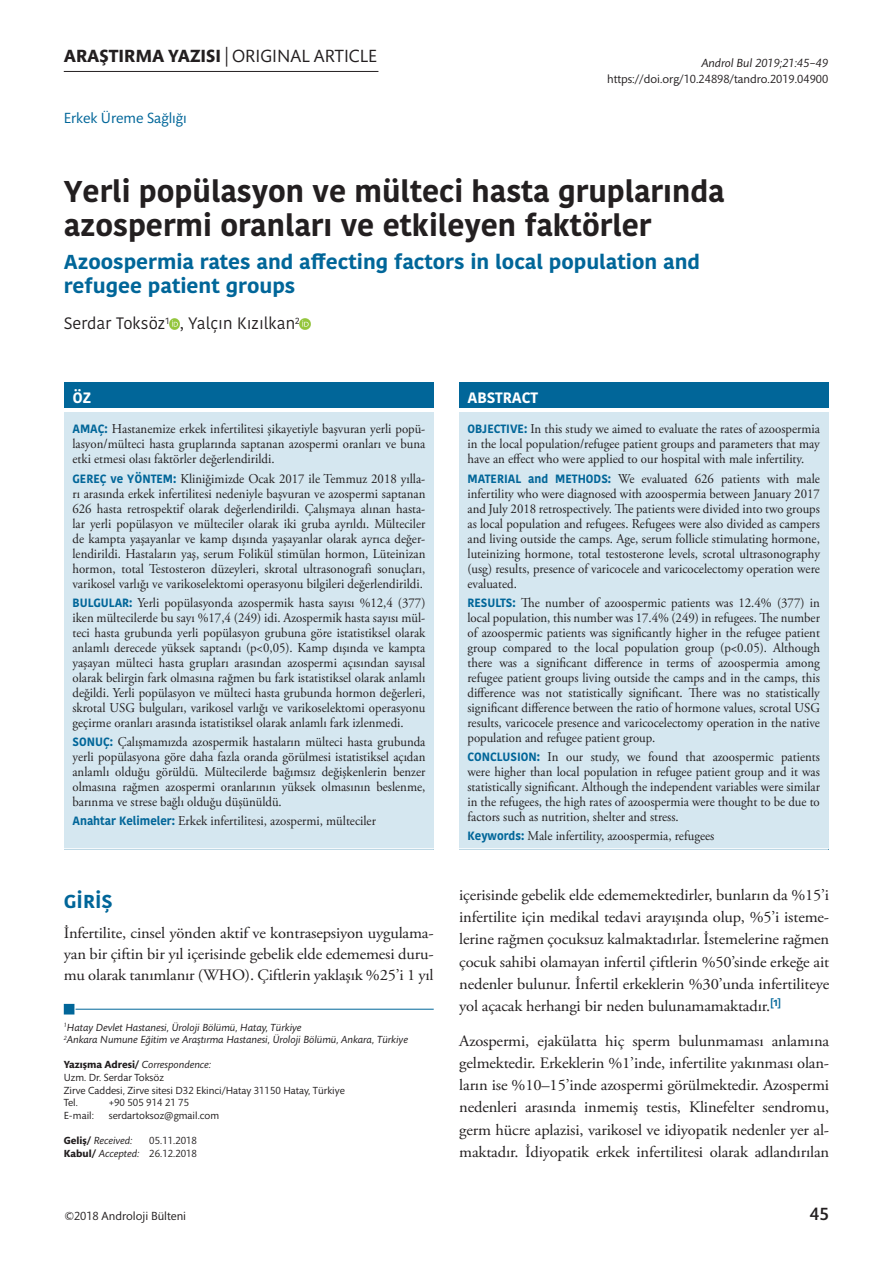
<style>
.page{position:relative;width:893px;height:1263px;background:#fff}
.page>*{position:absolute;margin:0;border:0;box-sizing:border-box;transform-origin:0 0}
.t1{font:700 30px/34.5px "Kohinoor Devanagari";color:#231f20}
.t2{font:700 20.1px/24px "Kohinoor Devanagari";color:#016699;scale:1.04 1}
.t3{font:700 18.75px "Kohinoor Devanagari";color:#016699;scale:1.04 1}
.t4{font:18px "Mundo Sans Std";color:#231f20}
.t5{font:500 18px "Mundo Sans Std";color:#231f20}
.t6{font:16.5px "Kohinoor Devanagari";color:#231f20}
.t7{font:15.9px/22.2px "Adobe Garamond Pro";letter-spacing:-.01em;color:#231f20;text-align:justify;scale:1.04 1}
.t8{font:15px "Mundo Sans Std";color:#016699}
.t9{font:700 15px "Kohinoor Devanagari";color:#fff}
.t10{font:13.5px/15px "Adobe Garamond Pro";color:#231f20;text-align:justify;scale:.95 1}
.t11{font:12px "Mundo Sans Std";color:#231f20}
.t12{font:italic 12px "Mundo Sans Std";color:#231f20}
.t13{font:10.5px/12.6px "Mundo Sans Std";color:#231f20}
.t14{font:italic 10.5px/12.6px "Mundo Sans Std";color:#231f20}
.s1{font-weight:700}
.s2{font-family:"Kohinoor Devanagari";font-weight:700;font-size:12px;color:#016699}
.s3{font-style:italic}
.s4{font-weight:700;font-style:normal}
</style>
<div class="page">
<svg style="left:169px;top:319px;width:11px;height:10px"></svg>
<svg style="left:300px;top:319px;width:10px;height:10px"></svg>
<div style="left:459px;top:383px;width:369px;height:25px;background:#016699"></div>
<div style="left:459px;top:412px;width:369px;height:437px;background:#d5e7f0"></div>
<hr style="left:459px;top:848px;width:369px;height:2px;background:#fff">
<div style="left:64px;top:383px;width:370px;height:25px;background:#016699"></div>
<div style="left:64px;top:412px;width:370px;height:437px;background:#d5e7f0"></div>
<hr style="left:64px;top:848px;width:370px;height:2px;background:#fff">
<hr style="left:64px;top:71px;width:314px;height:1px;background:#231f20">
<div style="left:64px;top:1004px;width:10px;height:10px;background:#016699"></div>
<hr style="left:76px;top:1009px;width:358px;height:1px;background:#016699">
<h3 class="t4" style="left:64px;top:46px;width:315px"><span class="s1">ARAŞTIRMA YAZISI</span> | ORIGINAL ARTICLE</h3>
<p class="t8" style="left:64px;top:110px;width:125px">Erkek Üreme Sağlığı</p>
<p class="t12" style="left:701px;top:56px;width:128px">Androl Bul 2019;21:45−49</p>
<p class="t11" style="left:607px;top:73px;width:223px">https://doi.org/10.24898/tandro.2019.04900</p>
<h1 class="t1" style="left:64px;top:173px;width:662px">Yerli popülasyon ve mülteci hasta gruplarında azospermi oranları ve etkileyen faktörler</h1>
<h2 class="t2" style="left:64px;top:249px;width:613px">Azoospermia rates and affecting factors in local population and refugee patient groups</h2>
<p class="t6" style="left:64px;top:314px;width:238px">Serdar Toksöz<sup>1</sup> , Yalçın Kızılkan<sup>2</sup></p>
<p class="t9" style="left:72px;top:384px;width:20px">ÖZ</p>
<p class="t10" style="left:72px;top:422px;width:373px"><span class="s2">AMAÇ:</span> Hastanemize erkek infertilitesi şikayetiyle başvuran yerli popü&shy;lasyon/mülteci hasta gruplarında saptanan azospermi oranları ve buna etki etmesi olası faktörler değerlendirildi.</p>
<p class="t10" style="left:72px;top:471px;width:373px"><span class="s2">GEREÇ ve YÖNTEM:</span> Kliniğimizde Ocak 2017 ile Temmuz 2018 yılla&shy;rı arasında erkek infertilitesi nedeniyle başvuran ve azospermi saptanan 626 hasta retrospektif olarak değerlendirildi. Çalışmaya alınan hasta&shy;lar yerli popülasyon ve mülteciler olarak iki gruba ayrıldı. Mülteciler de kampta yaşayanlar ve kamp dışında yaşayanlar olarak ayrıca değer&shy;lendirildi. Hastaların yaş, serum Folikül stimülan hormon, Lüteinizan hormon, total Testosteron düzeyleri, skrotal ultrasonografi sonuçları, varikosel varlığı ve varikoselektomi operasyonu bilgileri değerlendirildi.</p>
<p class="t10" style="left:72px;top:596px;width:373px"><span class="s2">BULGULAR:</span> Yerli popülasyonda azospermik hasta sayısı %12,4 (377) iken mültecilerde bu sayı %17,4 (249) idi. Azospermik hasta sayısı mül&shy;teci hasta grubunda yerli popülasyon grubuna göre istatistiksel olarak anlamlı derecede yüksek saptandı (p&lt;0,05). Kamp dışında ve kampta yaşayan mülteci hasta grupları arasından azospermi açısından sayısal olarak belirgin fark olmasına rağmen bu fark istatistiksel olarak anlamlı değildi. Yerli popülasyon ve mülteci hasta grubunda hormon değerleri, skrotal USG bulguları, varikosel varlığı ve varikoselektomi operasyonu geçirme oranları arasında istatistiksel olarak anlamlı fark izlenmedi.</p>
<p class="t10" style="left:72px;top:735px;width:373px"><span class="s2">SONUÇ:</span> Çalışmamızda azospermik hastaların mülteci hasta grubunda yerli popülasyona göre daha fazla oranda görülmesi istatistiksel açıdan anlamlı olduğu görüldü. Mültecilerde bağımsız değişkenlerin benzer olmasına rağmen azospermi oranlarının yüksek olmasının beslenme, barınma ve strese bağlı olduğu düşünüldü.</p>
<p class="t10" style="left:72px;top:814px;width:321px"><span class="s2">Anahtar Kelimeler:</span> Erkek infertilitesi, azospermi, mülteciler</p>
<h3 class="t3" style="left:64px;top:885px;width:48px">GİRİŞ</h3>
<p class="t7" style="left:64px;top:923px;width:357px;line-height:21px">İnfertilite, cinsel yönden aktif ve kontrasepsiyon uygulama&shy;yan bir çiftin bir yıl içerisinde gebelik elde edememesi duru&shy;mu olarak tanımlanır (WHO). Çiftlerin yaklaşık %25’i 1 yıl</p>
<p class="t14" style="left:64px;top:1021px;width:346px"><sup>1</sup>Hatay Devlet Hastanesi, Üroloji Bölümü, Hatay, Türkiye<br><sup>2</sup>Ankara Numune Eğitim ve Araştırma Hastanesi, Üroloji Bölümü, Ankara, Türkiye</p>
<p class="t13" style="left:64px;top:1059px;width:283px"><span class="s1">Yazışma Adresi/</span> <span class="s3">Correspondence:<br></span>Uzm. Dr. Serdar Toksöz<br>Zirve Caddesi, Zirve sitesi D32 Ekinci/Hatay 31150 Hatay, Türkiye<br>Tel.</p>
<p class="t13" style="left:109px;top:1097px;width:82px">+90 505 914 21 75</p>
<p class="t13" style="left:64px;top:1109px;width:32px">E-mail:</p>
<p class="t13" style="left:109px;top:1109px;width:112px">serdartoksoz@gmail.com</p>
<p class="t14" style="left:64px;top:1134px;width:70px"><span class="s4">Geliş/</span> Received:</p>
<p class="t13" style="left:64px;top:1134px;width:135px;text-align:right">05.11.2018<br><span class="s1">Kabul/</span> <span class="s3">Accepted:</span> 26.12.2018</p>
<p class="t9" style="left:467px;top:384px;width:72px">ABSTRACT</p>
<p class="t10" style="left:467px;top:422px;width:372px"><span class="s2">OBJECTIVE:</span> In this study we aimed to evaluate the rates of azoospermia in the local population/refugee patient groups and parameters that may have an effect who were applied to our hospital with male infertility.</p>
<p class="t10" style="left:467px;top:471px;width:372px"><span class="s2">MATERIAL and METHODS:</span> We evaluated 626 patients with male infertility who were diagnosed with azoospermia between January 2017 and July 2018 retrospectively. The patients were divided into two groups as local population and refugees. Refugees were also divided as campers and living outside the camps. Age, serum follicle stimulating hormone, luteinizing hormone, total testosterone levels, scrotal ultrasonography (usg) results, presence of varicocele and varicocelectomy operation were evaluated.</p>
<p class="t10" style="left:467px;top:596px;width:372px"><span class="s2">RESULTS:</span> The number of azoospermic patients was 12.4% (377) in local population, this number was 17.4% (249) in refugees. The number of azoospermic patients was significantly higher in the refugee patient group compared to the local population group (p&lt;0.05). Although there was a significant difference in terms of azoospermia among refugee patient groups living outside the camps and in the camps, this difference was not statistically significant. There was no statistically significant difference between the ratio of hormone values, scrotal USG results, varicocele presence and varicocelectomy operation in the native population and refugee patient group.</p>
<p class="t10" style="left:467px;top:750px;width:372px"><span class="s2">CONCLUSION:</span> In our study, we found that azoospermic patients were higher than local population in refugee patient group and it was statistically significant. Although the independent variables were similar in the refugees, the high rates of azoospermia were thought to be due to factors such as nutrition, shelter and stress.</p>
<p class="t10" style="left:467px;top:829px;width:261px"><span class="s2">Keywords:</span> Male infertility, azoospermia, refugees</p>
<p class="t7" style="left:459px;top:884px;width:357px">içerisinde gebelik elde edememektedirler, bunların da %15’i infertilite için medikal tedavi arayışında olup, %5’i isteme&shy;lerine rağmen çocuksuz kalmaktadırlar. İstemelerine rağmen çocuk sahibi olamayan infertil çiftlerin %50’sinde erkeğe ait nedenler bulunur. İnfertil erkeklerin %30’unda infertiliteye yol açacak herhangi bir neden bulunamamaktadır.<sup>[1]</sup></p>
<p class="t7" style="left:459px;top:1030px;width:357px">Azospermi, ejakülatta hiç sperm bulunmaması anlamına gelmektedir. Erkeklerin %1’inde, infertilite yakınması olan&shy;ların ise %10–15’inde azospermi görülmektedir. Azospermi nedenleri arasında inmemiş testis, Klinefelter sendromu, germ hücre aplazisi, varikosel ve idiyopatik nedenler yer al&shy;maktadır. İdiyopatik erkek infertilitesi olarak adlandırılan</p>
<p class="t11" style="left:65px;top:1210px;width:123px">©2018 Androloji Bülteni</p>
<h3 class="t5" style="left:810px;top:1205px;width:21px">45</h3>
</div>
